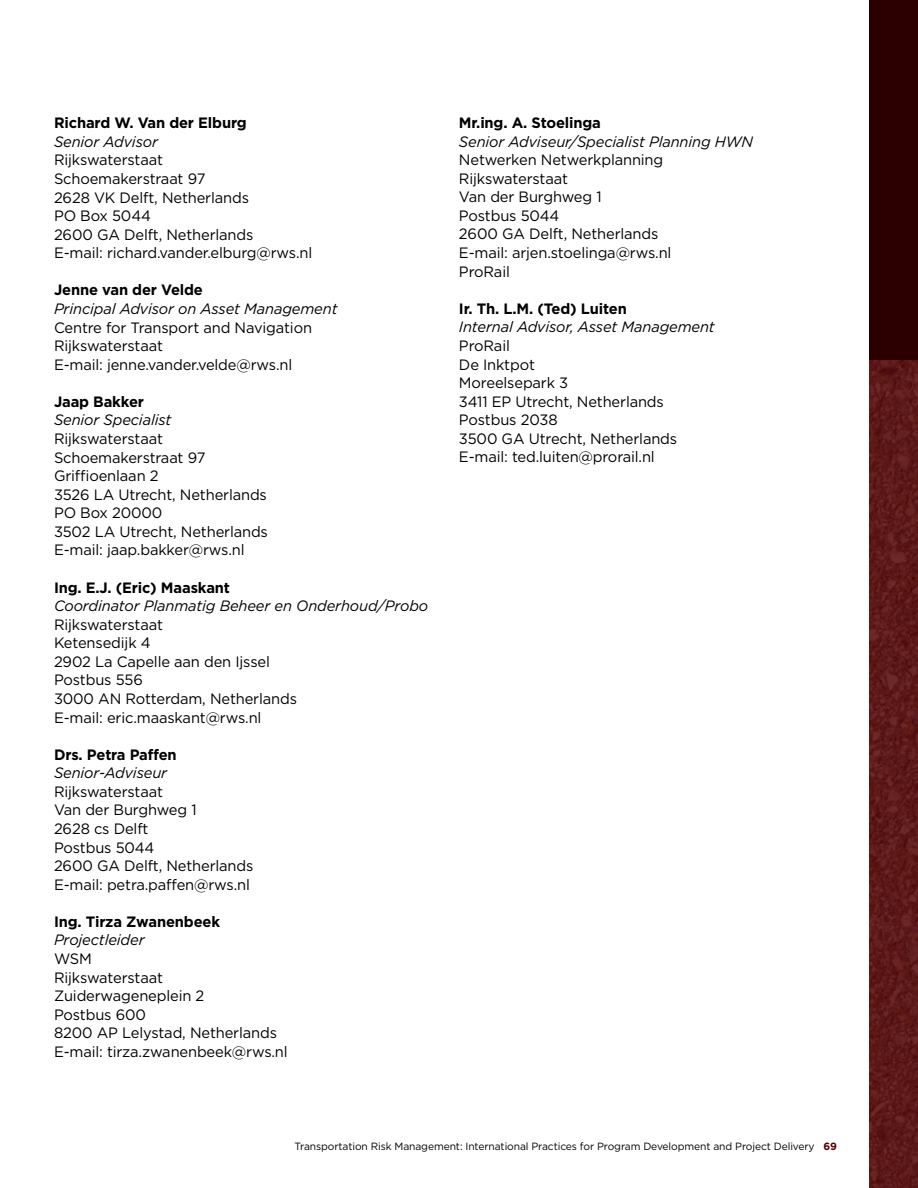
<style>
.page{position:relative;width:918px;height:1188px;background:#fff}
.page>*{position:absolute;margin:0;border:0;box-sizing:border-box;transform-origin:0 0}
.t1{font:15px/18.6px "Gotham";letter-spacing:-.01em;color:#000}
.t2{font:italic 15px "Gotham";letter-spacing:-.01em;color:#000}
.t3{font:700 15px "Gotham";letter-spacing:-.01em;color:#000}
.t4{font:10.5px "Gotham";letter-spacing:-.01em;color:#000}
.s1{font-weight:700;color:#510000}
</style>
<div class="page">
<img style="left:870px;top:359px;width:48px;height:829px">
<div style="left:869px;top:0;width:49px;height:359px;background:#2d0000"></div>
<p class="t3" style="left:54px;top:113px;width:194px">Richard W. Van der Elburg</p>
<p class="t2" style="left:54px;top:132px;width:105px">Senior Advisor</p>
<p class="t1" style="left:54px;top:151px;width:260px">Rijkswaterstaat<br>Schoemakerstraat 97<br>2628 VK Delft, Netherlands<br>PO Box 5044<br>2600 GA Delft, Netherlands<br>E-mail: richard.vander.elburg@rws.nl</p>
<p class="t3" style="left:54px;top:280px;width:150px">Jenne van der Velde</p>
<p class="t2" style="left:54px;top:299px;width:285px">Principal Advisor on Asset Management</p>
<p class="t1" style="left:54px;top:318px;width:260px">Centre for Transport and Navigation<br>Rijkswaterstaat<br>E-mail: jenne.vander.velde@rws.nl</p>
<p class="t3" style="left:54px;top:392px;width:92px">Jaap Bakker</p>
<p class="t2" style="left:54px;top:411px;width:119px">Senior Specialist</p>
<p class="t1" style="left:54px;top:429px;width:215px">Rijkswaterstaat<br>Schoemakerstraat 97<br>Griffioenlaan 2<br>3526 LA Utrecht, Netherlands<br>PO Box 20000<br>3502 LA Utrecht, Netherlands<br>E-mail: jaap.bakker@rws.nl</p>
<p class="t3" style="left:54px;top:577px;width:178px">Ing. E.J. (Eric) Maaskant</p>
<p class="t2" style="left:54px;top:596px;width:376px">Coordinator Planmatig Beheer en Onderhoud/Probo</p>
<p class="t1" style="left:54px;top:615px;width:245px">Rijkswaterstaat<br>Ketensedijk 4<br>2902 La Capelle aan den Ijssel<br>Postbus 556<br>3000 AN Rotterdam, Netherlands<br>E-mail: eric.maaskant@rws.nl</p>
<p class="t3" style="left:54px;top:744px;width:124px">Drs. Petra Paffen</p>
<p class="t2" style="left:54px;top:763px;width:115px">Senior-Adviseur</p>
<p class="t1" style="left:54px;top:782px;width:201px">Rijkswaterstaat<br>Van der Burghweg 1<br>2628 cs Delft<br>Postbus 5044<br>2600 GA Delft, Netherlands<br>E-mail: petra.paffen@rws.nl</p>
<p class="t3" style="left:54px;top:912px;width:168px">Ing. Tirza Zwanenbeek</p>
<p class="t2" style="left:54px;top:931px;width:92px">Projectleider</p>
<p class="t1" style="left:54px;top:949px;width:235px">WSM<br>Rijkswaterstaat<br>Zuiderwageneplein 2<br>Postbus 600<br>8200 AP Lelystad, Netherlands<br>E-mail: tirza.zwanenbeek@rws.nl</p>
<p class="t3" style="left:459px;top:113px;width:144px">Mr.ing. A. Stoelinga</p>
<p class="t2" style="left:459px;top:132px;width:296px">Senior Adviseur/Specialist Planning HWN</p>
<p class="t1" style="left:459px;top:150px;width:214px">Netwerken Netwerkplanning<br>Rijkswaterstaat<br>Van der Burghweg 1<br>Postbus 5044<br>2600 GA Delft, Netherlands<br>E-mail: arjen.stoelinga@rws.nl<br>ProRail</p>
<p class="t3" style="left:459px;top:299px;width:169px">Ir. Th. L.M. (Ted) Luiten</p>
<p class="t2" style="left:459px;top:317px;width:257px">Internal Advisor, Asset Management</p>
<p class="t1" style="left:459px;top:336px;width:220px">ProRail<br>De Inktpot<br>Moreelsepark 3<br>3411 E P Utrecht, Netherlands<br>Postbus 2038<br>3500 GA Utrecht, Netherlands<br>E-mail: ted.luiten@prorail.nl</p>
<p class="t4" style="left:295px;top:1139px;width:544px">Transportation Risk Management: International Practices for Program Development and Project Delivery <span class="s1">69</span></p>
</div>
